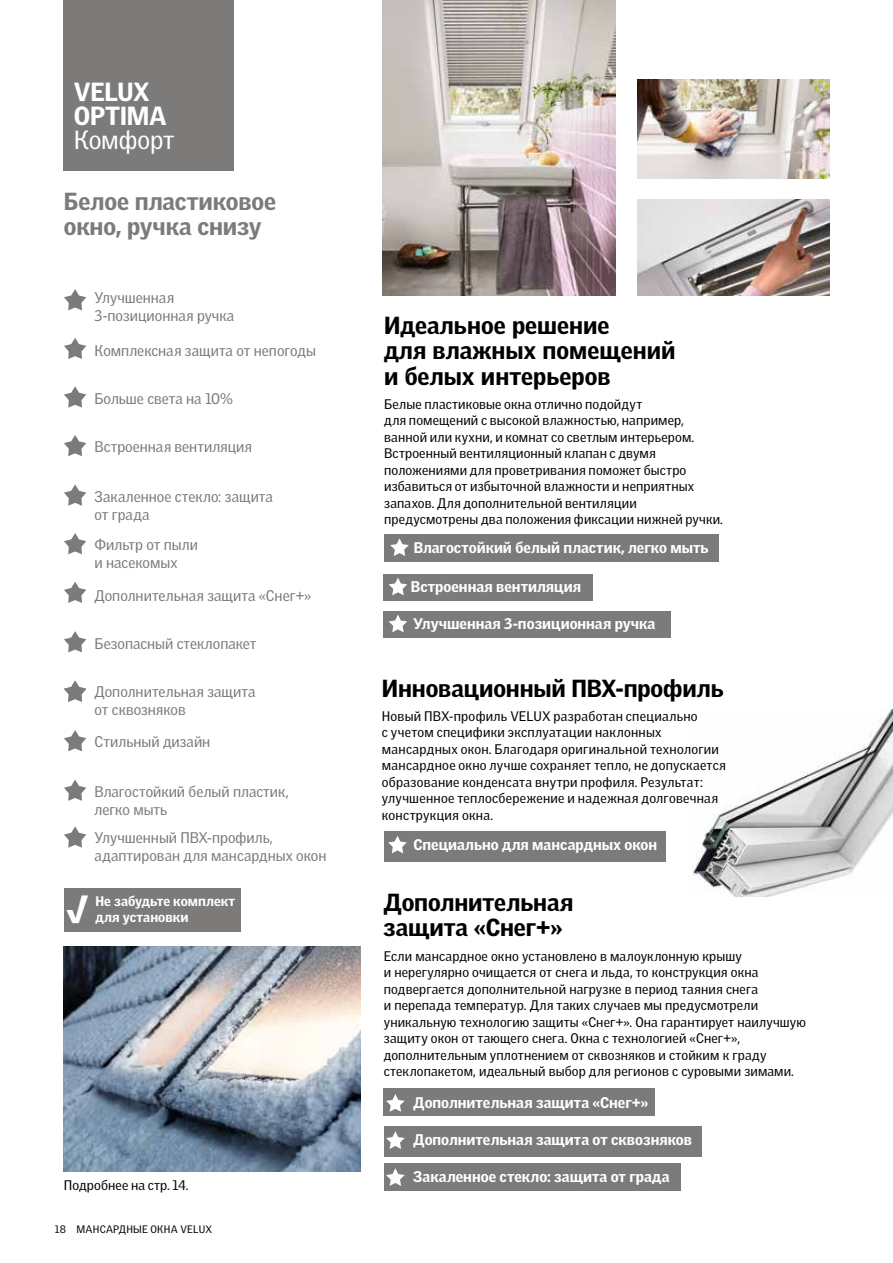
<style>
.page{position:relative;width:893px;height:1263px;background:#fff}
.page>*{position:absolute;margin:0;border:0;box-sizing:border-box;transform-origin:0 0}
.t1{font:900 38.25px "Velux Gothic";color:#fff}
.t2{font:900 25.5px/24px "Velux Gothic";letter-spacing:-.01em;color:#fff}
.t3{font:25.5px "Velux Gothic";letter-spacing:-.005em;color:#fff}
.t4{font:900 24px/25.5px "Velux Gothic";color:#000}
.t5{font:900 24px/25.5px "Velux Gothic";letter-spacing:-.005em;color:#7c7b7a}
.t6{font:15px/18px "Velux Gothic";color:#7c7b7a}
.t7{font:900 15px "Velux Gothic";color:#fff}
.t8{font:13.5px/16.5px "Velux Gothic";letter-spacing:.01em;color:#000}
.t9{font:900 13.5px "Velux Gothic";color:#fff}
.t10{font:10.5px "Velux Gothic";letter-spacing:.015em;color:#000}
</style>
<div class="page">
<img style="left:692px;top:710px;width:201px;height:186px">
<div style="left:384px;top:611px;width:287px;height:27px;background:#7c7b7a"></div>
<div style="left:384px;top:574px;width:209px;height:27px;background:#7c7b7a"></div>
<img style="left:383px;top:0;width:232px;height:296px">
<img style="left:638px;top:80px;width:191px;height:98px">
<svg style="left:64px;top:338px;width:22px;height:21px"></svg>
<svg style="left:64px;top:289px;width:22px;height:21px"></svg>
<svg style="left:64px;top:386px;width:22px;height:22px"></svg>
<svg style="left:64px;top:435px;width:22px;height:21px"></svg>
<svg style="left:64px;top:484px;width:22px;height:22px"></svg>
<svg style="left:64px;top:533px;width:22px;height:21px"></svg>
<svg style="left:64px;top:582px;width:22px;height:21px"></svg>
<svg style="left:64px;top:631px;width:22px;height:21px"></svg>
<svg style="left:64px;top:680px;width:22px;height:22px"></svg>
<svg style="left:64px;top:730px;width:22px;height:21px"></svg>
<svg style="left:64px;top:779px;width:22px;height:22px"></svg>
<svg style="left:64px;top:826px;width:22px;height:22px"></svg>
<div style="left:384px;top:534px;width:335px;height:27px;background:#7c7b7a"></div>
<svg style="left:390px;top:538px;width:19px;height:18px"></svg>
<div style="left:384px;top:831px;width:281px;height:31px;background:#7c7b7a"></div>
<svg style="left:388px;top:836px;width:19px;height:17px"></svg>
<svg style="left:389px;top:615px;width:18px;height:17px"></svg>
<svg style="left:389px;top:578px;width:18px;height:17px"></svg>
<img style="left:64px;top:947px;width:297px;height:225px">
<div style="left:384px;top:1089px;width:271px;height:27px;background:#7c7b7a"></div>
<svg style="left:386px;top:1094px;width:19px;height:18px"></svg>
<div style="left:384px;top:1126px;width:318px;height:30px;background:#7c7b7a"></div>
<div style="left:384px;top:1163px;width:296px;height:27px;background:#7c7b7a"></div>
<svg style="left:386px;top:1131px;width:19px;height:18px"></svg>
<svg style="left:386px;top:1168px;width:19px;height:18px"></svg>
<div style="left:63px;top:0;width:170px;height:170px;background:#7c7b7a"></div>
<img style="left:638px;top:200px;width:191px;height:96px">
<div style="left:64px;top:889px;width:177px;height:43px;background:#7c7b7a"></div>
<h2 class="t2" style="left:74px;top:80px;width:95px">VELUX<br>OPTIMA</h2>
<h2 class="t3" style="left:74px;top:125px;width:102px">Комфорт</h2>
<h3 class="t5" style="left:64px;top:188px;width:214px">Белое пластиковое окно, ручка снизу</h3>
<p class="t6" style="left:95px;top:289px;width:141px">Улучшенная<br>3-позиционная ручка</p>
<p class="t6" style="left:95px;top:341px;width:223px">Комплексная защита от непогоды</p>
<p class="t6" style="left:95px;top:389px;width:140px">Больше света на 10%</p>
<p class="t6" style="left:95px;top:437px;width:159px">Встроенная вентиляция</p>
<p class="t6" style="left:95px;top:487px;width:180px">Закаленное стекло: защита от града</p>
<p class="t6" style="left:95px;top:535px;width:105px">Фильтр от пыли и насекомых</p>
<p class="t6" style="left:95px;top:587px;width:218px">Дополнительная защита «Снег+»</p>
<p class="t6" style="left:95px;top:634px;width:163px">Безопасный стеклопакет</p>
<p class="t6" style="left:95px;top:682px;width:163px">Дополнительная защита от сквозняков</p>
<p class="t6" style="left:95px;top:733px;width:117px">Стильный дизайн</p>
<p class="t6" style="left:95px;top:782px;width:196px">Влагостойкий белый пластик, легко мыть</p>
<p class="t6" style="left:95px;top:829px;width:233px">Улучшенный ПВХ-профиль, адаптирован для мансардных окон</p>
<p class="t9" style="left:95px;top:892px;width:141px">Не забудьте комплект</p>
<h1 class="t1" style="left:66px;top:885px;width:25px">√</h1>
<p class="t9" style="left:95px;top:909px;width:94px">для установки</p>
<p class="t8" style="left:64px;top:1176px;width:126px">Подробнее на стр. 14.</p>
<p class="t10" style="left:55px;top:1223px;width:159px">18 МАНСАРДНЫЕ ОКНА VELUX</p>
<h3 class="t4" style="left:384px;top:312px;width:293px">Идеальное решение<br>для влажных помещений и белых интерьеров</h3>
<p class="t8" style="left:384px;top:395px;width:340px">Белые пластиковые окна отлично подойдут<br>для помещений с высокой влажностью, например, ванной или кухни, и комнат со светлым интерьером.<br>Встроенный вентиляционный клапан с двумя положениями для проветривания поможет быстро избавиться от избыточной влажности и неприятных запахов. Для дополнительной вентиляции предусмотрены два положения фиксации нижней ручки.</p>
<p class="t7" style="left:414px;top:538px;width:296px">Влагостойкий белый пластик, легко мыть</p>
<p class="t7" style="left:413px;top:537px;width:127px">Bottom zinc handle</p>
<p class="t7" style="left:411px;top:577px;width:172px">Встроенная вентиляция</p>
<p class="t7" style="left:413px;top:614px;width:244px">Улучшенная 3-позиционная ручка</p>
<h3 class="t4" style="left:382px;top:675px;width:343px">Инновационный ПВХ-профиль</h3>
<p class="t8" style="left:382px;top:708px;width:345px">Новый ПВХ-профиль VELUX разработан специально<br>c учетом специфики эксплуатации наклонных мансардных окон. Благодаря оригинальной технологии мансардное окно лучше сохраняет тепло, не допускается образование конденсата внутри профиля. Результат: улучшенное теплосбережение и надежная долговечная конструкция окна.</p>
<p class="t7" style="left:413px;top:835px;width:245px">Специально для мансардных окон</p>
<h3 class="t4" style="left:384px;top:889px;width:191px">Дополнительная защита «Снег+»</h3>
<p class="t8" style="left:384px;top:947px;width:424px">Если мансардное окно установлено в малоуклонную крышу<br>и нерегулярно очищается от снега и льда, то конструкция окна подвергается дополнительной нагрузке в период таяния снега<br>и перепада температур. Для таких случаев мы предусмотрели уникальную технологию защиты «Снег+». Она гарантирует наилучшую защиту окон от тающего снега. Окна с технологией «Снег+», дополнительным уплотнением от сквозняков и стойким к граду стеклопакетом, идеальный выбор для регионов с суровыми зимами.</p>
<p class="t7" style="left:413px;top:1092px;width:237px">Дополнительная защита «Снег+»</p>
<p class="t7" style="left:413px;top:1130px;width:280px">Дополнительная защита от сквозняков</p>
<p class="t7" style="left:413px;top:1167px;width:258px">Закаленное стекло: защита от града</p>
</div>
